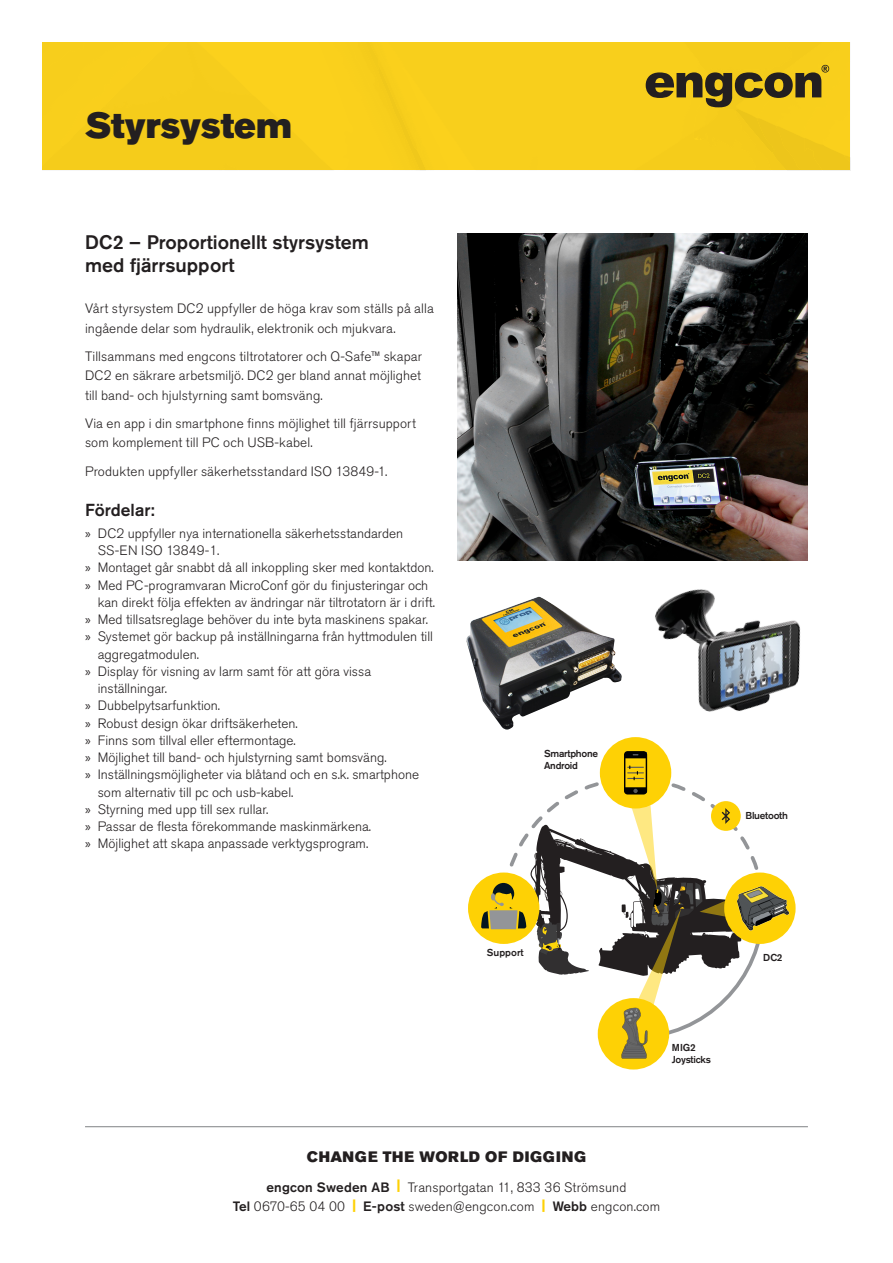
<style>
.page{position:relative;width:893px;height:1263px;background:#fff}
.page>*{position:absolute;margin:0;border:0;box-sizing:border-box;transform-origin:0 0}
.Product_heading{font:36px "Akzidenz Grotesk Pro Super";color:#231f20}
.t1{font:500 19.5px/23.4px "Akzidenz Grotesk Pro";color:#231f20}
.t2{font:500 17.25px "Akzidenz Grotesk Pro";color:#231f20}
.t3{font:15px "Akzidenz Grotesk Pro Super";letter-spacing:.05em;color:#231f20}
.Brödtext1{font:300 13.5px/19.5px "Akzidenz Grotesk Pro";color:#231f20}
.t4{font:500 10.05px "Akzidenz Grotesk Pro";letter-spacing:-.025em;color:#231f20}
.t5{font:500 10.05px "Akzidenz Grotesk Pro";color:#231f20}
.s1{font-family:"Myriad Pro";font-weight:400}
.s2{font-weight:500}
.s3{font-family:"Akzidenz Grotesk Pro Super";font-weight:400;color:#fed105}
</style>
<div class="page">
<div style="left:43px;top:43px;width:807px;height:128px;background:#f8cf1c"></div>
<hr style="left:85px;top:1126px;width:723px;height:1px;background:#808285">
<svg style="left:468px;top:738px;width:328px;height:332px"></svg>
<img style="left:457px;top:234px;width:351px;height:327px">
<img style="left:625px;top:589px;width:176px;height:160px">
<img style="left:466px;top:597px;width:156px;height:132px">
<p class="Product_heading" style="left:85px;top:102px;width:208px">Styrsystem</p>
<h1 class="t1" style="left:85px;top:230px;width:285px">DC2 – Proportionellt styrsystem med fjärrsupport</h1>
<p class="Brödtext1" style="left:85px;top:299px;width:350px">Vårt styrsystem DC2 uppfyller de höga krav som ställs på alla ingående delar som hydraulik, elektronik och mjukvara.</p>
<p class="Brödtext1" style="left:85px;top:346px;width:339px;text-align:justify">Tillsammans med engcons tiltrotatorer och Q-Safe™ skapar DC2 en säkrare arbetsmiljö. DC2 ger bland annat möjlighet till band- och hjulstyrning samt bomsväng.</p>
<p class="Brödtext1" style="left:85px;top:413px;width:333px">Via en app i din smartphone finns möjlighet till fjärrsupport som komplement till PC och USB-kabel.</p>
<p class="Brödtext1" style="left:85px;top:461px;width:304px">Produkten uppfyller säkerhetsstandard ISO 13849-1.</p>
<h2 class="t2" style="left:85px;top:499px;width:71px">Fördelar:</h2>
<p class="Brödtext1" style="left:98px;top:524px;width:307px;line-height:17.2px;text-indent:-13px"><span class="s1">»</span> DC2 uppfyller nya internationella säkerhetsstandarden<br>SS-EN ISO 13849-1.</p>
<p class="Brödtext1" style="left:85px;top:558px;width:350px"><span class="s1">»</span> Montaget går snabbt då all inkoppling sker med kontaktdon.</p>
<p class="Brödtext1" style="left:98px;top:576px;width:339px;line-height:17.2px;text-indent:-13px"><span class="s1">»</span> Med PC-programvaran MicroConf gör du finjusteringar och kan direkt följa effekten av ändringar när tiltrotatorn är i drift.</p>
<p class="Brödtext1" style="left:85px;top:610px;width:344px"><span class="s1">»</span> Med tillsatsreglage behöver du inte byta maskinens spakar.</p>
<p class="Brödtext1" style="left:98px;top:628px;width:337px;line-height:17.2px;text-indent:-13px"><span class="s1">»</span> Systemet gör backup på inställningarna från hyttmodulen till aggregatmodulen.</p>
<p class="Brödtext1" style="left:98px;top:662px;width:275px;line-height:17.2px;text-indent:-13px"><span class="s1">»</span> Display för visning av larm samt för att göra vissa inställningar.</p>
<p class="Brödtext1" style="left:85px;top:696px;width:137px"><span class="s1">»</span> Dubbelpytsarfunktion.</p>
<p class="Brödtext1" style="left:85px;top:713px;width:214px"><span class="s1">»</span> Robust design ökar driftsäkerheten.</p>
<p class="Brödtext1" style="left:85px;top:730px;width:212px"><span class="s1">»</span> Finns som tillval eller eftermontage.</p>
<p class="Brödtext1" style="left:85px;top:748px;width:303px"><span class="s1">»</span> Möjlighet till band- och hjulstyrning samt bomsväng.</p>
<p class="Brödtext1" style="left:98px;top:766px;width:323px;line-height:17.2px;text-indent:-13px"><span class="s1">»</span> Inställningsmöjligheter via blåtand och en s.k. smartphone som alternativ till pc och usb-kabel.</p>
<p class="Brödtext1" style="left:85px;top:799px;width:185px"><span class="s1">»</span> Styrning med upp till sex rullar.</p>
<p class="Brödtext1" style="left:85px;top:817px;width:288px"><span class="s1">»</span> Passar de flesta förekommande maskinmärkena.</p>
<p class="Brödtext1" style="left:85px;top:834px;width:285px"><span class="s1">»</span> Möjlighet att skapa anpassade verktygsprogram.</p>
<p class="t4" style="left:544px;top:747px;width:55px">Smartphone</p>
<p class="t4" style="left:544px;top:759px;width:35px">Android</p>
<p class="t4" style="left:745px;top:809px;width:44px">Bluetooth</p>
<p class="t5" style="left:487px;top:946px;width:38px">Support</p>
<p class="t4" style="left:672px;top:1041px;width:25px">MIG2</p>
<p class="t4" style="left:672px;top:1053px;width:41px">Joysticks</p>
<p class="t3" style="left:307px;top:1146px;width:281px">CHANGE THE WORLD OF DIGGING</p>
<p class="Brödtext1" style="left:233px;top:1177px;width:429px;text-align:center"><span class="s2">engcon Sweden AB</span> <span class="s3">|</span> Transportgatan 11, 833 36 Strömsund<br><span class="s2">Tel</span> 0670-65 04 00 <span class="s3">|</span> <span class="s2">E-post</span> sweden@engcon.com <span class="s3">|</span> <span class="s2">Webb</span> engcon.com</p>
<p class="t4" style="left:763px;top:951px;width:21px">DC2</p>
</div>
